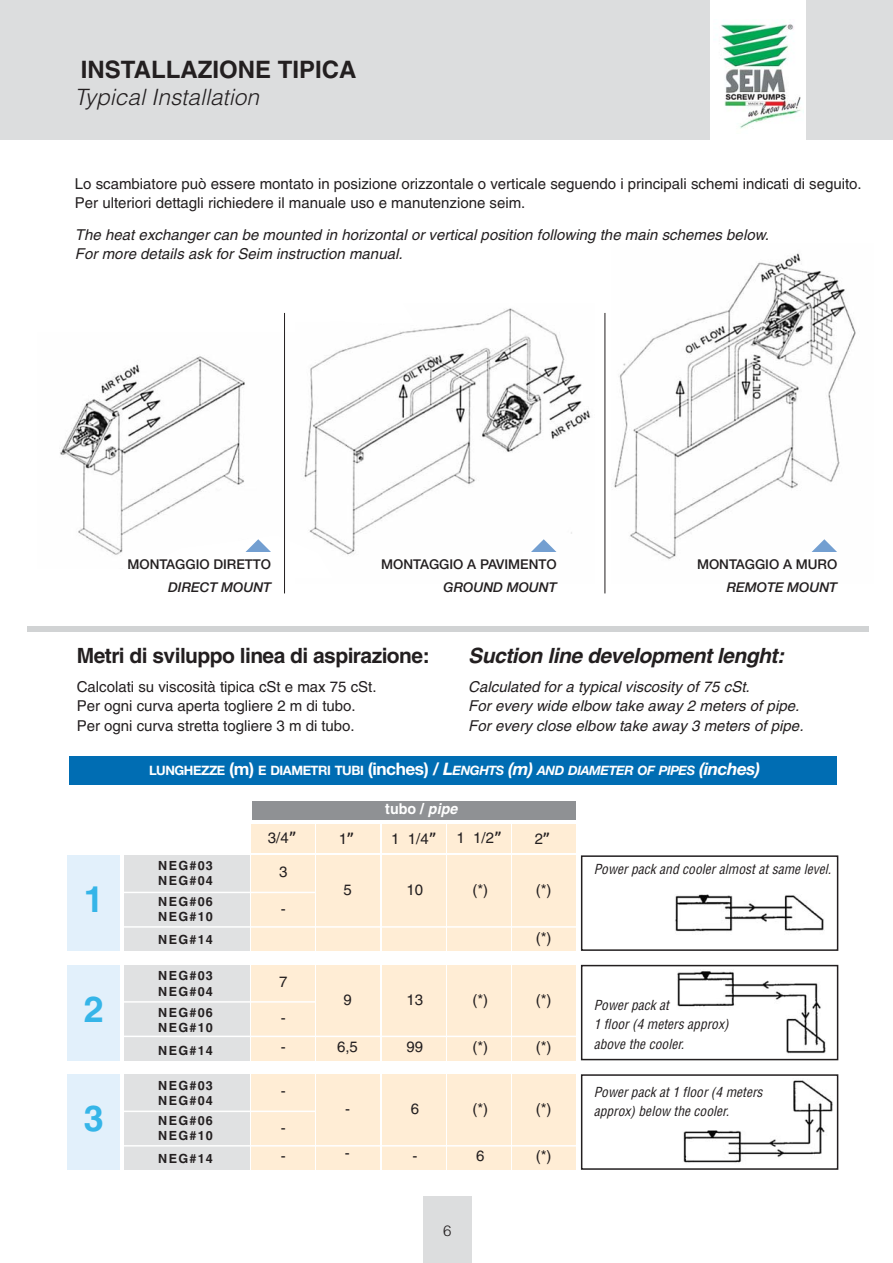
<style>
.page{position:relative;width:893px;height:1263px;background:#fff}
.page>*{position:absolute;margin:0;border:0;box-sizing:border-box;transform-origin:0 0}
.t1{font:700 36px "Helvetica";color:#35b5e8}
.t2{font:700 24px "Helvetica";color:#231f20}
.t3{font:italic 22.5px "Helvetica Light OTF";color:#231f20}
.t4{font:700 21px "Helvetica";letter-spacing:-.025em;color:#231f20}
.t5{font:italic 700 21px "Helvetica";color:#231f20}
.t6{font:15px/19.5px "Helvetica";color:#231f20}
.t7{font:italic 15px/19.5px "Helvetica";color:#231f20}
.t8{font:700 15px "Helvetica";color:#fff;scale:.95 1}
.t9{font:15px "Menlo";color:#231f20}
.t10{font:300 15px "Helvetica";color:#231f20}
.t11{font:italic condensed 13.5px/19.5px "Helvetica";color:#231f20}
.t12{font:500 13.5px "Helvetica Neue";color:#231f20}
.t13{font:italic 500 13.5px "Helvetica Neue";color:#231f20}
.t14{font:italic 700 12.9px "Helvetica Neue";letter-spacing:-.035em;color:#fff}
.t15{font:700 12.6px/15.1px "Helvetica";letter-spacing:.1em;color:#231f20}
.s1{font-style:normal}
.s2{font-style:normal;font-size:17.25px}
.s3{font-size:17.25px}
.s4{font-style:italic}
.s5{font-family:"Menlo"}
.s6{font-family:"Helvetica"}
</style>
<div class="page">
<div style="left:423px;top:1196px;width:49px;height:67px;background:#dcddde"></div>
<div style="left:0;top:0;width:893px;height:140px;background:#dcddde"></div>
<div style="left:710px;top:0;width:96px;height:146px;background:#fff"></div>
<img style="left:721px;top:24px;width:80px;height:105px">
<div style="left:69px;top:757px;width:799px;height:28px;background:#006db3"></div>
<div style="left:124px;top:855px;width:126px;height:96px;background:#e0e1e2"></div>
<div style="left:581px;top:855px;width:257px;height:96px;border:2px solid #231f20"></div>
<div style="left:68px;top:855px;width:52px;height:96px;background:#e2f0fb"></div>
<div style="left:252px;top:855px;width:63px;height:96px;background:#ffedd5"></div>
<div style="left:317px;top:855px;width:63px;height:96px;background:#ffedd5"></div>
<div style="left:382px;top:855px;width:63px;height:96px;background:#ffedd5"></div>
<div style="left:447px;top:855px;width:63px;height:96px;background:#ffedd5"></div>
<div style="left:512px;top:855px;width:63px;height:96px;background:#ffedd5"></div>
<div style="left:252px;top:824px;width:63px;height:28px;background:#ffedd5"></div>
<div style="left:317px;top:824px;width:63px;height:28px;background:#ffedd5"></div>
<div style="left:382px;top:824px;width:63px;height:28px;background:#ffedd5"></div>
<div style="left:447px;top:824px;width:63px;height:28px;background:#ffedd5"></div>
<div style="left:512px;top:824px;width:63px;height:28px;background:#ffedd5"></div>
<div style="left:252px;top:801px;width:323px;height:18px;background:#8f9194"></div>
<hr style="left:123px;top:892px;width:193px;height:1px;background:#fff">
<hr style="left:123px;top:926px;width:454px;height:2px;background:#fff">
<img style="left:675px;top:894px;width:149px;height:38px">
<div style="left:124px;top:965px;width:126px;height:95px;background:#e0e1e2"></div>
<div style="left:252px;top:965px;width:63px;height:95px;background:#ffedd5"></div>
<div style="left:317px;top:965px;width:63px;height:95px;background:#ffedd5"></div>
<div style="left:382px;top:965px;width:63px;height:95px;background:#ffedd5"></div>
<div style="left:447px;top:965px;width:63px;height:95px;background:#ffedd5"></div>
<div style="left:512px;top:965px;width:63px;height:95px;background:#ffedd5"></div>
<div style="left:581px;top:965px;width:257px;height:95px;border:2px solid #231f20"></div>
<div style="left:68px;top:965px;width:52px;height:95px;background:#e2f0fb"></div>
<hr style="left:123px;top:1001px;width:193px;height:2px;background:#fff">
<hr style="left:123px;top:1036px;width:454px;height:1px;background:#fff">
<img style="left:677px;top:971px;width:149px;height:83px">
<div style="left:124px;top:1074px;width:126px;height:96px;background:#e0e1e2"></div>
<div style="left:252px;top:1074px;width:63px;height:96px;background:#ffedd5"></div>
<div style="left:317px;top:1074px;width:63px;height:96px;background:#ffedd5"></div>
<div style="left:382px;top:1074px;width:63px;height:96px;background:#ffedd5"></div>
<div style="left:447px;top:1074px;width:63px;height:96px;background:#ffedd5"></div>
<div style="left:512px;top:1074px;width:63px;height:96px;background:#ffedd5"></div>
<div style="left:581px;top:1074px;width:257px;height:96px;border:2px solid #231f20"></div>
<div style="left:68px;top:1074px;width:52px;height:96px;background:#e2f0fb"></div>
<hr style="left:123px;top:1111px;width:193px;height:1px;background:#fff">
<hr style="left:123px;top:1145px;width:454px;height:2px;background:#fff">
<img style="left:683px;top:1080px;width:150px;height:83px">
<img style="left:60px;top:356px;width:185px;height:212px">
<img style="left:304px;top:308px;width:287px;height:247px">
<img style="left:614px;top:253px;width:242px;height:307px">
<svg style="left:284px;top:308px;width:131px;height:16px"></svg>
<svg style="left:141px;top:535px;width:193px;height:33px"></svg>
<div style="left:238px;top:552px;width:36px;height:15px;background:#fff"></div>
<svg style="left:531px;top:539px;width:26px;height:13px"></svg>
<div style="left:523px;top:552px;width:36px;height:15px;background:#fff"></div>
<svg style="left:811px;top:539px;width:26px;height:13px"></svg>
<div style="left:804px;top:552px;width:35px;height:15px;background:#fff"></div>
<hr style="left:284px;top:313px;width:1px;height:280px;background:#231f20">
<hr style="left:604px;top:313px;width:1px;height:280px;background:#231f20">
<div style="left:836px;top:748px;width:47px;height:75px;background:#fff"></div>
<div style="left:28px;top:627px;width:840px;height:5px;background:#d1d3d4"></div>
<h2 class="t2" style="left:81px;top:61px;width:277px">INSTALLAZIONE TIPICA</h2>
<h3 class="t3" style="left:74px;top:89px;width:190px">Typical Installation</h3>
<p class="t6" style="left:75px;top:175px;width:788px">Lo scambiatore può essere montato in posizione orizzontale o verticale seguendo i principali schemi indicati di seguito.<br>Per ulteriori dettagli richiedere il manuale uso e manutenzione seim.</p>
<p class="t7" style="left:75px;top:226px;width:698px">The heat exchanger can be mounted in horizontal or vertical position following the main schemes below.<br>For more details ask for Seim instruction manual.</p>
<p class="t12" style="left:127px;top:560px;width:145px">MONTAGGIO DIRETTO</p>
<p class="t13" style="left:168px;top:582px;width:104px">DIRECT MOUNT</p>
<p class="t12" style="left:381px;top:560px;width:177px">MONTAGGIO A PAVIMENTO</p>
<p class="t13" style="left:443px;top:582px;width:115px">GROUND MOUNT</p>
<p class="t12" style="left:697px;top:560px;width:142px">MONTAGGIO A MURO</p>
<p class="t13" style="left:727px;top:582px;width:112px">REMOTE MOUNT</p>
<h3 class="t4" style="left:77px;top:648px;width:354px">Metri di sviluppo linea di aspirazione:</h3>
<p class="t6" style="left:77px;top:678px;width:301px">Calcolati su viscosità tipica cSt e max 75 cSt.<br>Per ogni curva aperta togliere 2 m di tubo.<br>Per ogni curva stretta togliere 3 m di tubo.</p>
<h3 class="t5" style="left:468px;top:648px;width:321px">Suction line developmentlenght:</h3>
<p class="t7" style="left:468px;top:678px;width:340px">Calculated for a typical viscosity of 75 cSt.<br>For every wide elbow take away 2 meters of pipe.<br>For every close elbow take away 3 meters of pipe.</p>
<p class="t14" style="left:149px;top:765px;width:612px"><span class="s1">LUNGHEZZE</span> <span class="s2">(m)</span> <span class="s1">E DIAMETRI TUBI</span> <span class="s2">(inches) /</span> <span class="s3">L</span>ENGHTS <span class="s3">(m)</span> AND DIAMETER OF PIPES <span class="s3">(inches)</span></p>
<p class="t8" style="left:385px;top:803px;width:80px">tubo / <span class="s4">pipe</span></p>
<p class="t6" style="left:268px;top:830px;width:32px">3/4<span class="s5">’’</span></p>
<p class="t9" style="left:339px;top:834px;width:19px"><span class="s6">1</span>’’</p>
<p class="t6" style="left:391px;top:830px;width:114px">1 1/4<span class="s5">’’</span> 1 1/2<span class="s5">’’</span></p>
<p class="t9" style="left:535px;top:833px;width:19px"><span class="s6">2</span>’’</p>
<h1 class="t1" style="left:84px;top:886px;width:22px">1</h1>
<p class="t15" style="left:158px;top:859px;width:56px">NEG#03<br>NEG#04</p>
<p class="t15" style="left:158px;top:895px;width:56px">NEG#06<br>NEG#10</p>
<p class="t15" style="left:158px;top:934px;width:56px">NEG#14</p>
<p class="t6" style="left:279px;top:864px;width:10px">3</p>
<p class="t6" style="left:281px;top:900px;width:6px">-</p>
<p class="t6" style="left:343px;top:882px;width:10px">5</p>
<p class="t6" style="left:406px;top:882px;width:18px">10</p>
<p class="t6" style="left:472px;top:882px;width:17px">(*)</p>
<p class="t6" style="left:536px;top:882px;width:17px">(*)</p>
<p class="t6" style="left:536px;top:929px;width:17px">(*)</p>
<p class="t11" style="left:593px;top:860px;width:242px">Powerpack and cooleralmostatsame level.</p>
<h1 class="t1" style="left:84px;top:996px;width:22px">2</h1>
<h1 class="t1" style="left:84px;top:1105px;width:22px">3</h1>
<p class="t15" style="left:158px;top:970px;width:56px">NEG#03<br>NEG#04</p>
<p class="t15" style="left:158px;top:1006px;width:56px">NEG#06<br>NEG#10</p>
<p class="t15" style="left:158px;top:1044px;width:56px">NEG#14</p>
<p class="t15" style="left:158px;top:1079px;width:56px">NEG#03<br>NEG#04</p>
<p class="t15" style="left:158px;top:1114px;width:56px">NEG#06<br>NEG#10</p>
<p class="t15" style="left:158px;top:1152px;width:56px">NEG#14</p>
<p class="t6" style="left:279px;top:973px;width:10px">7</p>
<p class="t6" style="left:281px;top:1005px;width:6px;line-height:28.7px">- -</p>
<p class="t6" style="left:281px;top:1083px;width:6px">-</p>
<p class="t6" style="left:281px;top:1115px;width:6px;line-height:28.7px">- -</p>
<p class="t6" style="left:343px;top:991px;width:10px">9</p>
<p class="t6" style="left:337px;top:1038px;width:22px">6,5</p>
<p class="t6" style="left:406px;top:991px;width:18px">13</p>
<p class="t6" style="left:406px;top:1038px;width:18px">99</p>
<p class="t6" style="left:345px;top:1101px;width:6px">-</p>
<p class="t6" style="left:411px;top:1101px;width:10px">6</p>
<p class="t6" style="left:345px;top:1145px;width:6px">-</p>
<p class="t6" style="left:412px;top:1148px;width:6px">-</p>
<p class="t6" style="left:472px;top:991px;width:17px">(*)</p>
<p class="t6" style="left:472px;top:1038px;width:17px">(*)</p>
<p class="t6" style="left:472px;top:1101px;width:17px">(*)</p>
<p class="t6" style="left:476px;top:1148px;width:10px">6</p>
<p class="t6" style="left:536px;top:991px;width:17px">(*)</p>
<p class="t6" style="left:536px;top:1038px;width:17px">(*)</p>
<p class="t6" style="left:536px;top:1101px;width:17px">(*)</p>
<p class="t6" style="left:536px;top:1148px;width:17px">(*)</p>
<p class="t11" style="left:593px;top:996px;width:139px">Powerpack at<br>1 floor(4 meters approx) above the cooler.</p>
<p class="t11" style="left:593px;top:1083px;width:173px">Powerpack at1 floor(4 meters approx)below the cooler.</p>
<p class="t10" style="left:443px;top:1226px;width:10px">6</p>
</div>
